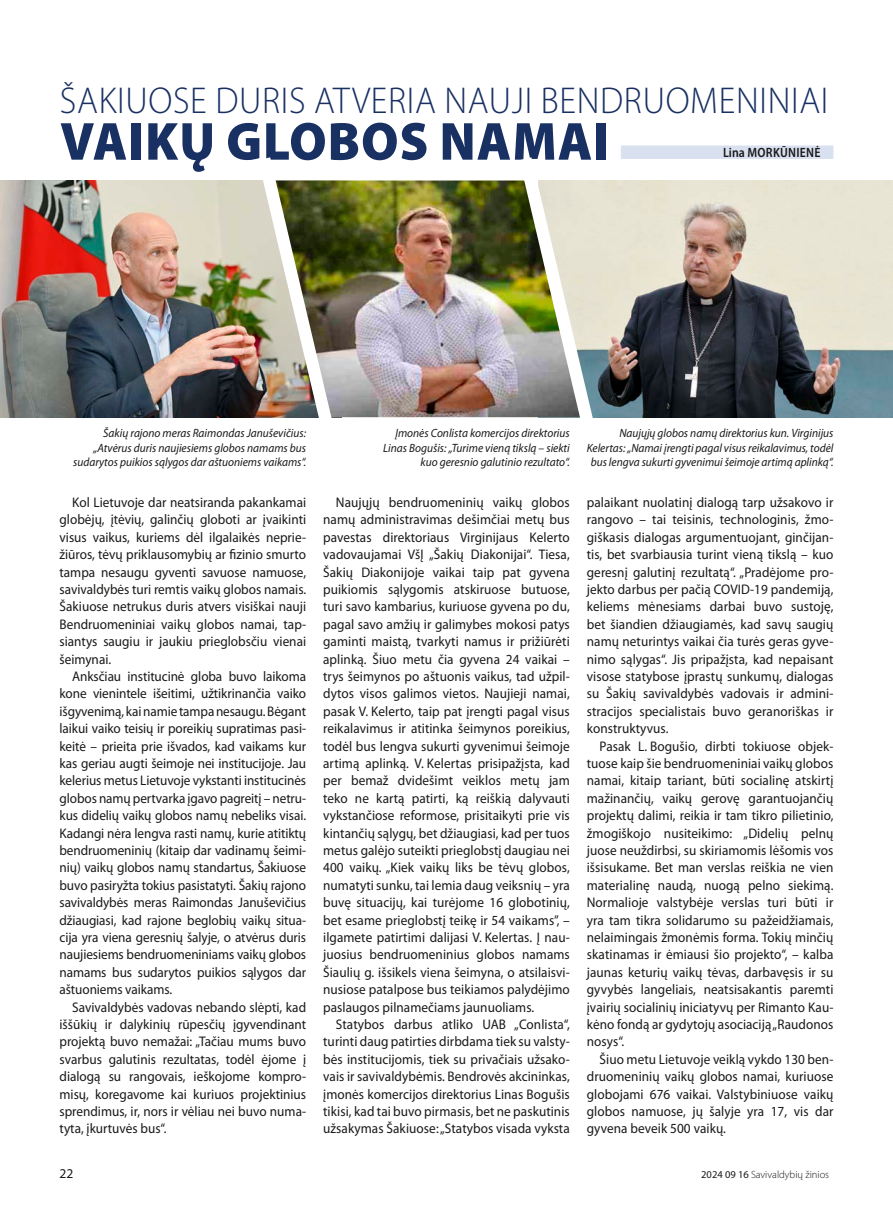
<style>
.page{position:relative;width:893px;height:1212px;background:#fff}
.page>*{position:absolute;margin:0;border:0;box-sizing:border-box;transform-origin:0 0}
.t1{font:900 54px "Myriad Pro";letter-spacing:.02em;color:#193062;scale:.95 1}
.t2{font:300 37.5px "Myriad Pro";letter-spacing:.02em;color:#193062;scale:.95 1}
.t3{font:13.95px/17.4px "Myriad Pro";letter-spacing:.005em;color:#191918;text-align:justify;scale:.95 1}
.t4{font:600 semi-condensed 13.5px "Myriad Pro";letter-spacing:.02em;color:#191918;scale:.95 1}
.t5{font:13.5px "Myriad Pro";color:#191918}
.t6{font:italic 12px/14.4px "Myriad Pro";color:#191918;text-align:right;scale:.95 1}
.t7{font:300 10.5px "Myriad Pro";color:#191918}
.s1{font-weight:400}
</style>
<div class="page">
<img style="left:0;top:181px;width:249px;height:236px">
<img style="left:608px;top:181px;width:285px;height:236px">
<img style="left:347px;top:181px;width:164px;height:236px">
<img style="left:249px;top:180px;width:98px;height:238px">
<img style="left:511px;top:180px;width:97px;height:238px">
<div style="left:621px;top:145px;width:212px;height:14px;background:#d9e1f1"></div>
<h2 class="t2" style="left:60px;top:78px;width:810px">ŠAKIUOSE DURIS ATVERIA NAUJI BENDRUOMENINIAI</h2>
<h1 class="t1" style="left:60px;top:105px;width:579px">VAIKŲ GLOBOS NAMAI</h1>
<p class="t4" style="left:723px;top:144px;width:104px">Lina MORKŪNIENĖ</p>
<p class="t6" style="left:73px;top:426px;width:247px">Šakių rajono meras Raimondas Januševičius: „Atvėrus duris naujiesiems globos namams bus sudarytos puikios sąlygos dar aštuoniems vaikams“.</p>
<p class="t6" style="left:383px;top:426px;width:198px">Įmonės Conlista komercijos direktorius<br>Linas Bogušis: „Turime vieną tikslą – siekti kuo geresnio galutinio rezultato“.</p>
<p class="t6" style="left:587px;top:426px;width:261px">Naujųjų globos namų direktorius kun. Virginijus<br>Kelertas: „Namai įrengti pagal visus reikalavimus, todėl bus lengva sukurti gyvenimui šeimoje artimą aplinką“.</p>
<p class="t3" style="left:60px;top:493px;width:261px;text-indent:13px">Kol Lietuvoje dar neatsiranda pakankamai globėjų, įtėvių, galinčių globoti ar įvaikinti visus vaikus, kuriems dėl ilgalaikės neprie&shy;žiūros, tėvų priklausomybių ar fizinio smurto tampa nesaugu gyventi savuose namuose, savivaldybės turi remtis vaikų globos namais.<br>Šakiuose netrukus duris atvers visiškai nauji Bendruomeniniai vaikų globos namai, tap&shy;siantys saugiu ir jaukiu prieglobsčiu vienai šeimynai.</p>
<p class="t3" style="left:60px;top:667px;width:261px;text-indent:13px">Anksčiau institucinė globa buvo laikoma kone vienintele išeitimi, užtikrinančia vaiko išgyvenimą, kai namie tampa nesaugu. Bėgant laikui vaiko teisių ir poreikių supratimas pasi&shy;keitė – prieita prie išvados, kad vaikams kur kas geriau augti šeimoje nei institucijoje. Jau kelerius metus Lietuvoje vykstanti institucinės globos namų pertvarka įgavo pagreitį – netru&shy;kus didelių vaikų globos namų nebeliks visai.<br>Kadangi nėra lengva rasti namų, kurie atitiktų bendruomeninių (kitaip dar vadinamų šeimi&shy;nių) vaikų globos namų standartus, Šakiuose buvo pasiryžta tokius pasistatyti. Šakių rajono savivaldybės meras Raimondas Januševičius džiaugiasi, kad rajone beglobių vaikų situa&shy;cija yra viena geresnių šalyje, o atvėrus duris naujiesiems bendruomeniniams vaikų globos namams bus sudarytos puikios sąlygos dar aštuoniems vaikams.</p>
<p class="t3" style="left:60px;top:998px;width:261px;text-indent:13px">Savivaldybės vadovas nebando slėpti, kad iššūkių ir dalykinių rūpesčių įgyvendinant projektą buvo nemažai: „Tačiau mums buvo svarbus galutinis rezultatas, todėl ėjome į dialogą su rangovais, ieškojome kompro&shy;misų, koregavome kai kuriuos projektinius sprendimus, ir, nors ir vėliau nei buvo numa&shy;tyta, įkurtuvės bus“.</p>
<p class="t3" style="left:587px;top:493px;width:261px">palaikant nuolatinį dialogą tarp užsakovo ir rangovo – tai teisinis, technologinis, žmo&shy;giškasis dialogas argumentuojant, ginčijan&shy;tis, bet svarbiausia turint vieną tikslą – kuo geresnį galutinį rezultatą“. „Pradėjome pro&shy;jekto darbus per pačią COVID-19 pandemiją, keliems mėnesiams darbai buvo sustoję, bet šiandien džiaugiamės, kad savų saugių namų neturintys vaikai čia turės geras gyve&shy;nimo sąlygas“. Jis pripažįsta, kad nepaisant visose statybose įprastų sunkumų, dialogas su Šakių savivaldybės vadovais ir admini&shy;stracijos specialistais buvo geranoriškas ir konstruktyvus.</p>
<p class="t3" style="left:587px;top:737px;width:261px;text-indent:13px">Pasak L. Bogušio, dirbti tokiuose objek&shy;tuose kaip šie bendruomeniniai vaikų globos namai, kitaip tariant, būti socialinę atskirtį mažinančių, vaikų gerovę garantuojančių projektų dalimi, reikia ir tam tikro pilietinio, žmogiškojo nusiteikimo: „Didelių pelnų juose neuždirbsi, su skiriamomis lėšomis vos išsisukame. Bet man verslas reiškia ne vien materialinę naudą, nuogą pelno siekimą.<br>Normalioje valstybėje verslas turi būti ir yra tam tikra solidarumo su pažeidžiamais, nelaimingais žmonėmis forma. Tokių minčių skatinamas ir ėmiausi šio projekto“, – kalba jaunas keturių vaikų tėvas, darbavęsis ir su gyvybės langeliais, neatsisakantis paremti įvairių socialinių iniciatyvų per Rimanto Kau&shy;kėno fondą ar gydytojų asociaciją „Raudonos nosys“.</p>
<p class="t3" style="left:587px;top:1050px;width:261px;text-indent:13px">Šiuo metu Lietuvoje veiklą vykdo 130 ben&shy;druomeninių vaikų globos namai, kuriuose globojami 676 vaikai. Valstybiniuose vaikų globos namuose, jų šalyje yra 17, vis dar gyvena beveik 500 vaikų.</p>
<p class="t3" style="left:323px;top:493px;width:261px;text-indent:13px">Naujųjų bendruomeninių vaikų globos namų administravimas dešimčiai metų bus pavestas direktoriaus Virginijaus Kelerto vadovaujamai VšĮ „Šakių Diakonijai“. Tiesa, Šakių Diakonijoje vaikai taip pat gyvena puikiomis sąlygomis atskiruose butuose, turi savo kambarius, kuriuose gyvena po du, pagal savo amžių ir galimybes mokosi patys gaminti maistą, tvarkyti namus ir prižiūrėti aplinką. Šiuo metu čia gyvena 24 vaikai – trys šeimynos po aštuonis vaikus, tad užpil&shy;dytos visos galimos vietos. Naujieji namai, pasak V. Kelerto, taip pat įrengti pagal visus reikalavimus ir atitinka šeimynos poreikius, todėl bus lengva sukurti gyvenimui šeimoje artimą aplinką. V. Kelertas prisipažįsta, kad per bemaž dvidešimt veiklos metų jam teko ne kartą patirti, ką reiškią dalyvauti vykstančiose reformose, prisitaikyti prie vis kintančių sąlygų, bet džiaugiasi, kad per tuos metus galėjo suteikti prieglobstį daugiau nei 400 vaikų. „Kiek vaikų liks be tėvų globos, numatyti sunku, tai lemia daug veiksnių – yra buvę situacijų, kai turėjome 16 globotinių, bet esame prieglobstį teikę ir 54 vaikams”, – ilgamete patirtimi dalijasi V. Kelertas. Į nau&shy;juosius bendruomeninius globos namams Šiaulių g. išsikels viena šeimyna, o atsilaisvi&shy;nusiose patalpose bus teikiamos palydėjimo paslaugos pilnamečiams jaunuoliams.</p>
<p class="t3" style="left:323px;top:1015px;width:261px;text-indent:13px">Statybos darbus atliko UAB „Conlista“, turinti daug patirties dirbdama tiek su valsty&shy;bės institucijomis, tiek su privačiais užsako&shy;vais ir savivaldybėmis. Bendrovės akcininkas, įmonės komercijos direktorius Linas Bogušis tikisi, kad tai buvo pirmasis, bet ne paskutinis užsakymas Šakiuose: „Statybos visada vyksta</p>
<p class="t5" style="left:60px;top:1165px;width:15px">22</p>
<p class="t7" style="left:701px;top:1168px;width:129px"><span class="s1">2024 09 16</span> Savivaldybių žinios</p>
</div>
